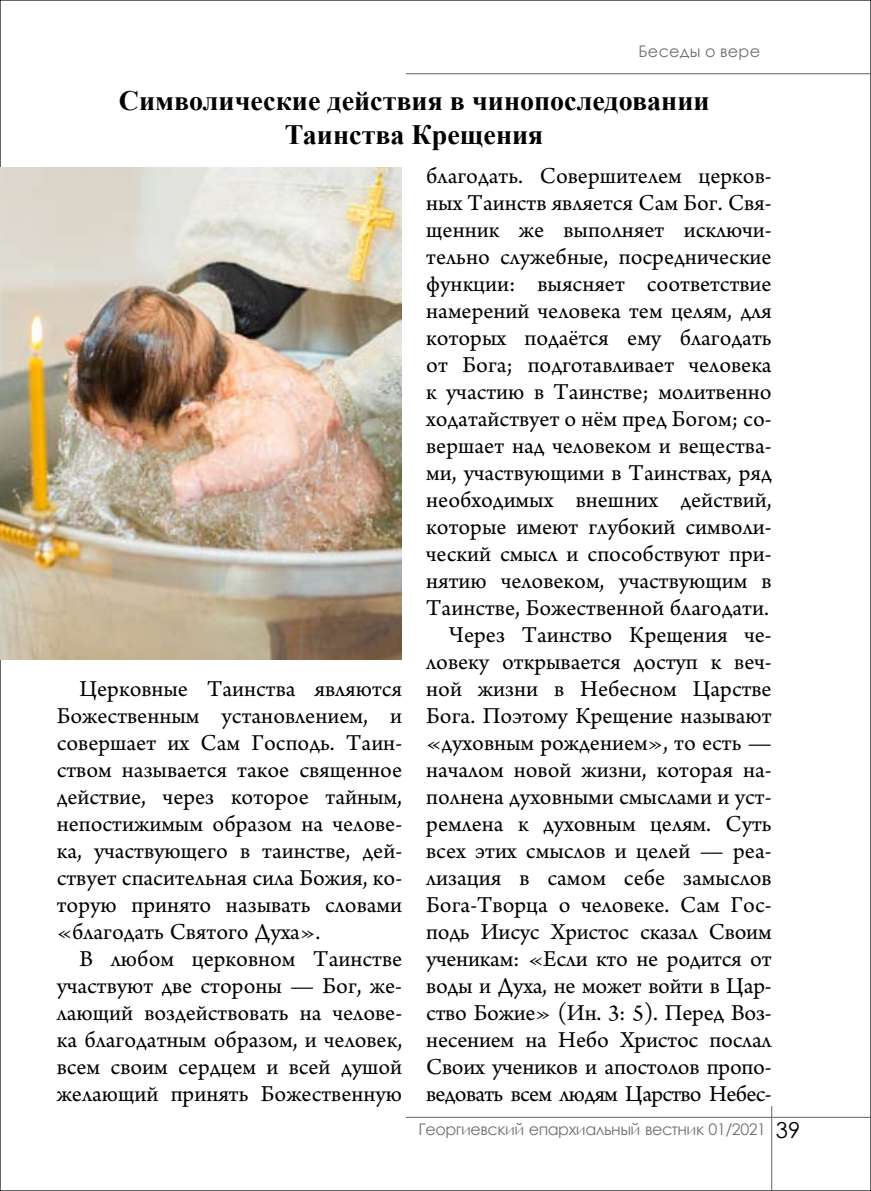
<style>
.page{position:relative;width:871px;height:1191px;background:#fff}
.page>*{position:absolute;margin:0;border:0;box-sizing:border-box;transform-origin:0 0}
.t1{font:700 28px/34px "Times New Roman";color:#000;text-align:center}
.t2{font:24px/27px "Arno Pro";color:#000;text-align:justify}
.t3{font:16px "Century Gothic";letter-spacing:-.03em;color:#707173}
.t4{font:16px "Century Gothic";letter-spacing:.02em;color:#707173}
.s1{font-size:22px;color:#000}
</style>
<div class="page">
<hr style="left:771px;top:1106px;width:1px;height:85px;background:#646567">
<hr style="left:405px;top:1116px;width:465px;height:1px;background:#646567">
<hr style="left:405px;top:73px;width:465px;height:1px;background:#646567">
<img style="left:0;top:167px;width:402px;height:492px">
<p class="t4" style="left:638px;top:40px;width:123px">Беседы о вере</p>
<p class="t1" style="left:119px;top:83px;width:592px">Символические действия в чинопоследовании<br>Таинства Крещения</p>
<p class="t2" style="left:57px;top:676px;width:347px;text-indent:23px">Церковные Таинства являются Божественным установлением, и совершает их Сам Господь. Таин&shy;ством называется такое священное действие, через которое тайным, непостижимым образом на челове&shy;ка, участвующего в таинстве, дей&shy;ствует спасительная сила Божия, ко&shy;торую принято называть словами «благодать Святого Духа».</p>
<p class="t2" style="left:57px;top:946px;width:347px;text-indent:23px">В любом церковном Таинстве участвуют две стороны — Бог, же&shy;лающий воздействовать на челове&shy;ка благодатным образом, и человек, всем своим сердцем и всей душой желающий принять Божественную</p>
<p class="t2" style="left:426px;top:163px;width:347px;text-align:right">благодать. Совершителем церков&shy;ных Таинств является Сам Бог. Свя&shy;щенник же выполняет исключи&shy;тельно служебные, посреднические функции: выясняет соответствие намерений человека тем целям, для которых подаётся ему благодать от Бога; подготавливает человека к участию в Таинстве; молитвенно ходатайствует о нём пред Богом; со&shy;вершает над человеком и вещества&shy;ми, участвующими в Таинствах, ряд необходимых внешних действий, которые имеют глубокий символи&shy;ческий смысл и способствуют при&shy;нятию человеком, участвующим в<br>Таинстве, Божественной благодати.<br>Через Таинство Крещения че&shy;ловеку открывается доступ к веч&shy;ной жизни в Небесном Царстве<br>Бога. Поэтому Крещение называют «духовным рождением», то есть — началом новой жизни, которая на&shy;полнена духовными смыслами и уст&shy;ремлена к духовным целям. Суть всех этих смыслов и целей — реа&shy;лизация в самом себе замыслов<br>Бога-Творца о человеке. Сам Гос&shy;подь Иисус Христос сказал Своим ученикам: «Если кто не родится от воды и Духа, не может войти в Цар&shy;ство Божие» (Ин. 3: 5). Перед Воз&shy;несением на Небо Христос послал<br>Своих учеников и апостолов пропо&shy;ведовать всем людям Царство Небес-</p>
<p class="t3" style="left:418px;top:1118px;width:383px">Георгиевский епархиальный вестник 01/2021 <span class="s1">39</span></p>
</div>
